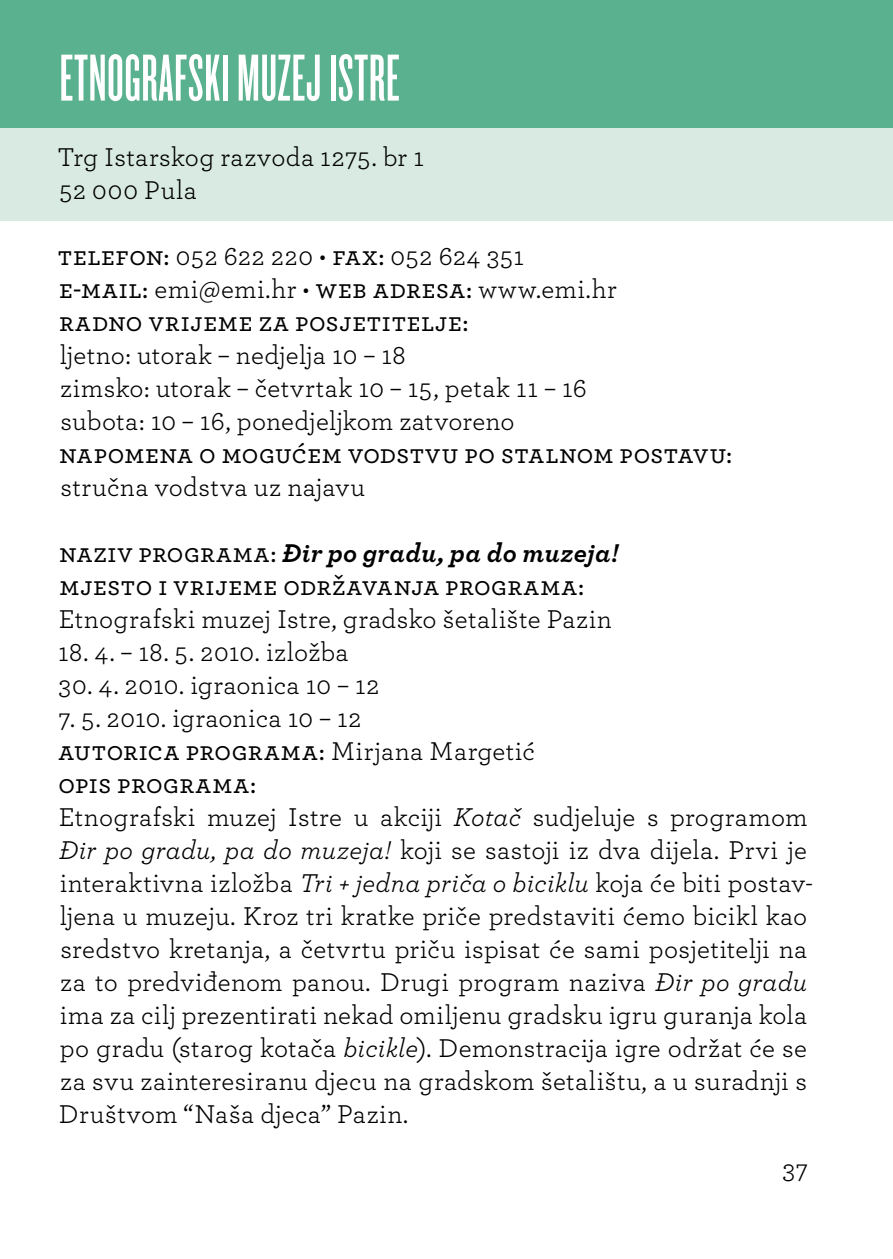
<style>
.page{position:relative;width:893px;height:1259px;background:#fff}
.page>*{position:absolute;margin:0;border:0;box-sizing:border-box;transform-origin:0 0}
.t1{font:69px "Knockout Flyweight HR";letter-spacing:.01em;color:#fff}
.t2{font:27px/33px "Archer";letter-spacing:.01em;color:#000}
.t3{font:500 27px/33px "Archer";letter-spacing:.025em;color:#000}
.s1{font-weight:400}
.s2{font-weight:700;font-style:italic}
.s3{font-weight:500}
.s4{font-style:italic}
</style>
<div class="page">
<div style="left:0;top:128px;width:893px;height:93px;background:#d8eae1"></div>
<div style="left:0;top:0;width:893px;height:128px;background:#5ab18f"></div>
<h1 class="t1" style="left:60px;top:43px;width:342px">ETNOGRAFSKI MUZEJ ISTRE</h1>
<p class="t2" style="left:58px;top:139px;width:368px">Trg Istarskog razvoda 1275. br 1<br>52 000 Pula</p>
<p class="t3" style="left:58px;top:238px;width:560px">telefon: <span class="s1">052 622 220 •</span> fax: <span class="s1">052 624 351 </span>e-mail: <span class="s1">emi@emi.hr •</span> web adresa: <span class="s1">www.emi.hr </span>radno vrijeme za posjetitelje:</p>
<p class="t2" style="left:60px;top:337px;width:529px">ljetno: utorak – nedjelja 10 – 18<br>zimsko: utorak – četvrtak 10 – 15, petak 11 – 16 subota: 10 – 16, ponedjeljkom zatvoreno</p>
<p class="t3" style="left:59px;top:436px;width:675px">napomena o mogućem vodstvu po stalnom postavu:</p>
<p class="t2" style="left:60px;top:469px;width:306px">stručna vodstva uz najavu</p>
<p class="t3" style="left:59px;top:535px;width:561px">naziv programa: <span class="s2">Đir po gradu, pa do muzeja! </span>mjesto i vrijeme održavanja programa:</p>
<p class="t2" style="left:59px;top:601px;width:555px">Etnografski muzej Istre, gradsko šetalište Pazin</p>
<p class="t2" style="left:58px;top:634px;width:292px">18. 4. – 18. 5. 2010. izložba</p>
<p class="t2" style="left:58px;top:667px;width:323px">30. 4. 2010. igraonica 10 – 12</p>
<p class="t2" style="left:58px;top:700px;width:756px">7. 5. 2010. igraonica 10 – 12<br><span class="s3">autorica programa:</span> Mirjana Margetić<br><span class="s3">opis programa:<br></span>Etnografski muzej Istre u akciji <span class="s4">Kotač</span> sudjeluje s programom <span class="s4">Đir po gradu, pa do muzeja!</span> koji se sastoji iz dva dijela. Prvi je interaktivna izložba <span class="s4">Tri + jedna priča o biciklu</span> koja će biti postav&shy;ljena u muzeju. Kroz tri kratke priče predstaviti ćemo bicikl kao sredstvo kretanja, a četvrtu priču ispisat će sami posjetitelji na za to predviđenom panou. Drugi program naziva <span class="s4">Đir po gradu </span>ima za cilj prezentirati nekad omiljenu gradsku igru guranja kola po gradu (starog kotača <span class="s4">bicikle</span>). Demonstracija igre održat će se za svu zainteresiranu djecu na gradskom šetalištu, a u suradnji s Društvom “Naša djeca” Pazin.</p>
<p class="t2" style="left:782px;top:1151px;width:27px">37</p>
</div>
